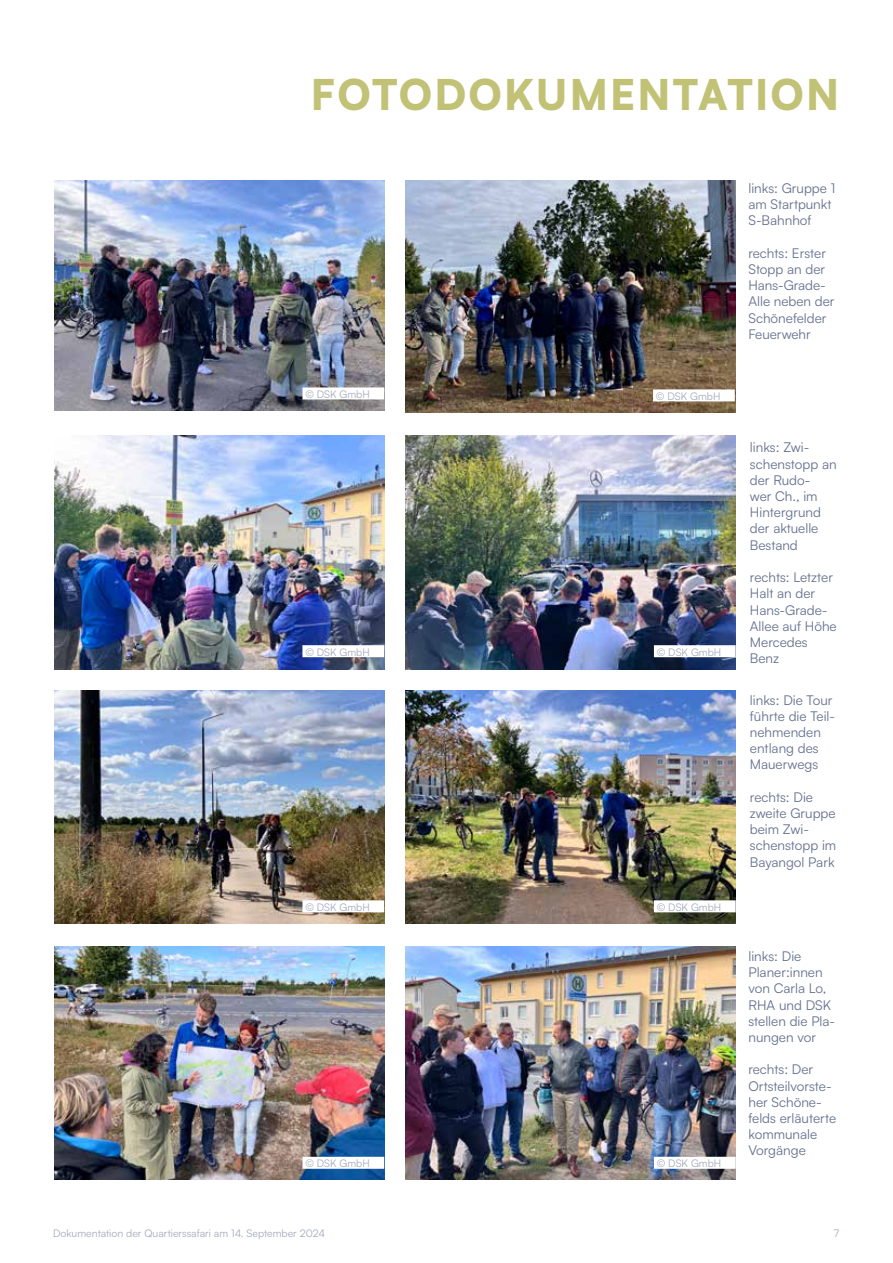
<style>
.page{position:relative;width:893px;height:1263px;background:#fff}
.page>*{position:absolute;margin:0;border:0;box-sizing:border-box;transform-origin:0 0}
.t1{font:900 42px "Satoshi";letter-spacing:.05em;color:#c1c276}
.t2{font:13.5px/16.2px "Satoshi";color:#65718f}
.t3{font:10.5px "Satoshi";color:#a3aabc}
.s1{color:#fff}
</style>
<div class="page">
<img style="left:54px;top:436px;width:330px;height:233px">
<img style="left:54px;top:180px;width:330px;height:231px">
<img style="left:405px;top:436px;width:331px;height:233px">
<img style="left:405px;top:180px;width:331px;height:233px">
<img style="left:54px;top:691px;width:330px;height:232px">
<img style="left:54px;top:947px;width:330px;height:233px">
<img style="left:405px;top:947px;width:331px;height:233px">
<img style="left:405px;top:691px;width:331px;height:232px">
<div style="left:302px;top:387px;width:82px;height:12px;background:#fff"></div>
<div style="left:653px;top:389px;width:82px;height:12px;background:#fff"></div>
<div style="left:654px;top:645px;width:82px;height:12px;background:#fff"></div>
<div style="left:302px;top:645px;width:82px;height:12px;background:#fff"></div>
<div style="left:654px;top:900px;width:82px;height:12px;background:#fff"></div>
<div style="left:302px;top:900px;width:82px;height:12px;background:#fff"></div>
<div style="left:654px;top:1157px;width:82px;height:12px;background:#fff"></div>
<div style="left:302px;top:1157px;width:82px;height:12px;background:#fff"></div>
<h1 class="t1" style="left:311px;top:63px;width:530px">FOTODOKUMENTATION</h1>
<p class="t2" style="left:748px;top:180px;width:88px">links: Gruppe 1 am Startpunkt<br>S-Bahnhof</p>
<p class="t2" style="left:748px;top:244px;width:88px">rechts: Erster<br>Stopp an der<br>Hans-Grade-<br>Alle neben der<br>Schönefelder<br>Feuerwehr</p>
<p class="t3" style="left:305px;top:387px;width:80px">© DSK GmbH <span class="s1">.</span></p>
<p class="t3" style="left:656px;top:389px;width:80px">© DSK GmbH <span class="s1">.</span></p>
<p class="t3" style="left:305px;top:645px;width:80px">© DSK GmbH <span class="s1">.</span></p>
<p class="t3" style="left:657px;top:645px;width:80px">© DSK GmbH <span class="s1">.</span></p>
<p class="t3" style="left:305px;top:900px;width:80px">© DSK GmbH <span class="s1">.</span></p>
<p class="t3" style="left:657px;top:900px;width:80px">© DSK GmbH <span class="s1">.</span></p>
<p class="t2" style="left:750px;top:439px;width:88px">links: Zwi&shy;schenstopp an der Rudo-<br>wer Ch., im<br>Hintergrund der aktuelle<br>Bestand</p>
<p class="t2" style="left:750px;top:569px;width:88px">rechts: Letzter<br>Halt an der<br>Hans-Grade-<br>Allee auf Höhe<br>Mercedes<br>Benz</p>
<p class="t2" style="left:750px;top:691px;width:87px">links: Die Tour führte die Teil&shy;nehmenden entlang des<br>Mauerwegs</p>
<p class="t2" style="left:750px;top:788px;width:88px">rechts: Die zweite Gruppe beim Zwi&shy;schenstopp im<br>Bayangol Park</p>
<p class="t3" style="left:305px;top:1156px;width:80px">© DSK GmbH <span class="s1">.</span></p>
<p class="t3" style="left:657px;top:1156px;width:80px">© DSK GmbH <span class="s1">.</span></p>
<p class="t2" style="left:748px;top:947px;width:88px">links: Die<br>Planer:innen von Carla Lo,<br>RHA und DSK stellen die Pla&shy;nungen vor</p>
<p class="t2" style="left:748px;top:1061px;width:89px">rechts: Der<br>Ortsteilvorste&shy;her Schöne&shy;felds erläuterte kommunale<br>Vorgänge</p>
<p class="t3" style="left:53px;top:1226px;width:273px">Dokumentation der Quartierssafari am 14. September 2024</p>
<p class="t3" style="left:834px;top:1226px;width:7px">7</p>
</div>
